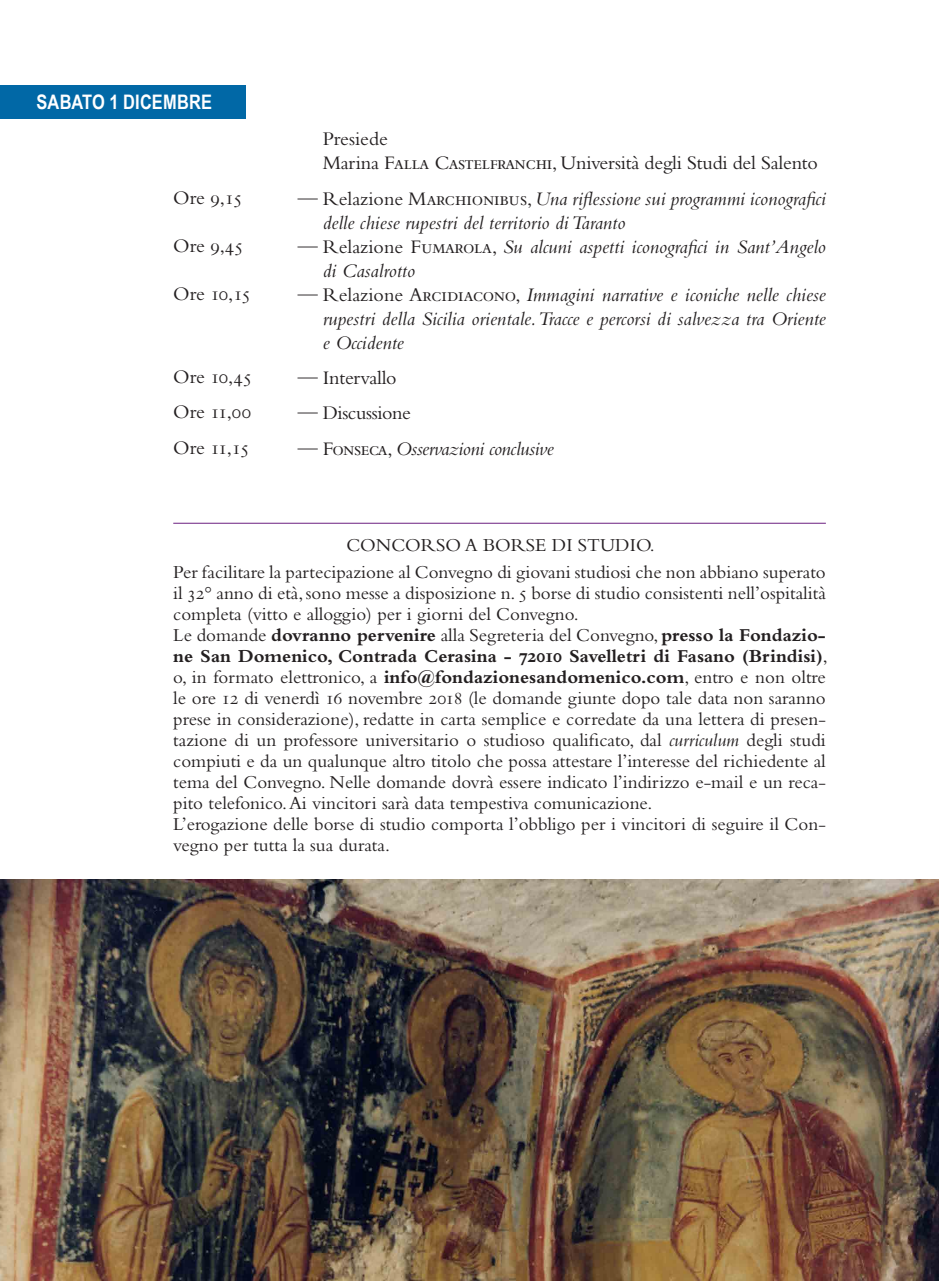
<style>
.page{position:relative;width:939px;height:1281px;background:#fff}
.page>*{position:absolute;margin:0;border:0;box-sizing:border-box;transform-origin:0 0}
.t1{font:italic 20px/24px "Bembo Std";color:#231f20}
.t2{font:20px/35.4px "Bembo Std";letter-spacing:-.01em;color:#231f20}
.t3{font:italic 20px "Bembo Std";letter-spacing:-.02em;color:#231f20}
.t4{font:700 20px "Arial Narrow";letter-spacing:.01em;color:#fff}
.t5{font:19px/21px "Bembo Std";color:#231f20;text-align:center}
.s1{font-style:normal}
.s2{font-weight:700}
.s3{font-style:italic}
</style>
<div class="page">
<hr style="left:173px;top:523px;width:652px;height:1px;background:#6b1f81">
<div style="left:3px;top:85px;width:242px;height:34px;background:#0168a6"></div>
<img style="left:0;top:879px;width:938px;height:402px">
<svg style="left:0;top:1275px;width:4px;height:6px"></svg>
<svg style="left:937px;top:1275px;width:2px;height:6px"></svg>
<p class="t4" style="left:37px;top:91px;width:177px">SABATO 1 DICEMBRE</p>
<p class="t2" style="left:173px;top:179px;width:70px">Ore 9,15</p>
<p class="t2" style="left:173px;top:227px;width:71px">Ore 9,45</p>
<p class="t2" style="left:173px;top:275px;width:79px">Ore 10,15</p>
<p class="t2" style="left:173px;top:359px;width:80px;text-align:justify">Ore 10,45<br>Ore 11,00<br>Ore 11,15</p>
<p class="t2" style="left:322px;top:127px;width:496px;line-height:24px">Presiede<br>Marina Falla Castelfranchi, Università degli Studi del Salento</p>
<p class="t1" style="left:322px;top:186px;width:504px;text-indent:-25px"><span class="s1">— Relazione Marchionibus,</span> Una riflessione sui programmi iconografici delle chiese rupestri del territorio di Taranto</p>
<p class="t1" style="left:322px;top:234px;width:504px;text-indent:-25px"><span class="s1">— Relazione Fumarola,</span> Su alcuni aspetti iconografici in Sant’Angelo di Casalrotto</p>
<p class="t1" style="left:322px;top:282px;width:504px;text-align:justify;text-indent:-25px"><span class="s1">— Relazione Arcidiacono,</span> Immagini narrative e iconiche nelle chiese rupestri della Sicilia orientale. Tracce e percorsi di salvezza tra Oriente e Occidente</p>
<p class="t2" style="left:298px;top:360px;width:100px">— Intervallo</p>
<p class="t2" style="left:298px;top:395px;width:115px">— Discussione</p>
<p class="t3" style="left:298px;top:437px;width:257px"><span class="s1">— Fonseca,</span> Osservazioni conclusive</p>
<p class="t5" style="left:173px;top:531px;width:653px;line-height:26.6px">CONCORSO A BORSE DI STUDIO.<br>Per facilitare la partecipazione al Convegno di giovani studiosi che non abbiano superato</p>
<p class="t5" style="left:173px;top:582px;width:655px;text-align:left">il 32° anno di età, sono messe a disposizione n. 5 borse di studio consistenti nell’ospitalità completa (vitto e alloggio) per i giorni del Convegno.<br>Le domande <span class="s2">dovranno pervenire</span> alla Segreteria del Convegno, <span class="s2">presso la Fondazio&shy;ne San Domenico, Contrada Cerasina - 72010 Savelletri di Fasano (Brindisi)</span>, o, in formato elettronico, a <span class="s2">info@fondazionesandomenico.com</span>, entro e non oltre le ore 12 di venerdì 16 novembre 2018 (le domande giunte dopo tale data non saranno prese in considerazione), redatte in carta semplice e corredate da una lettera di presen&shy;tazione di un professore universitario o studioso qualificato, dal <span class="s3">curriculum</span> degli studi compiuti e da un qualunque altro titolo che possa attestare l’interesse del richiedente al tema del Convegno. Nelle domande dovrà essere indicato l’indirizzo e-mail e un reca&shy;pito telefonico. Ai vincitori sarà data tempestiva comunicazione.<br>L’erogazione delle borse di studio comporta l’obbligo per i vincitori di seguire il Con&shy;vegno per tutta la sua durata.</p>
</div>
